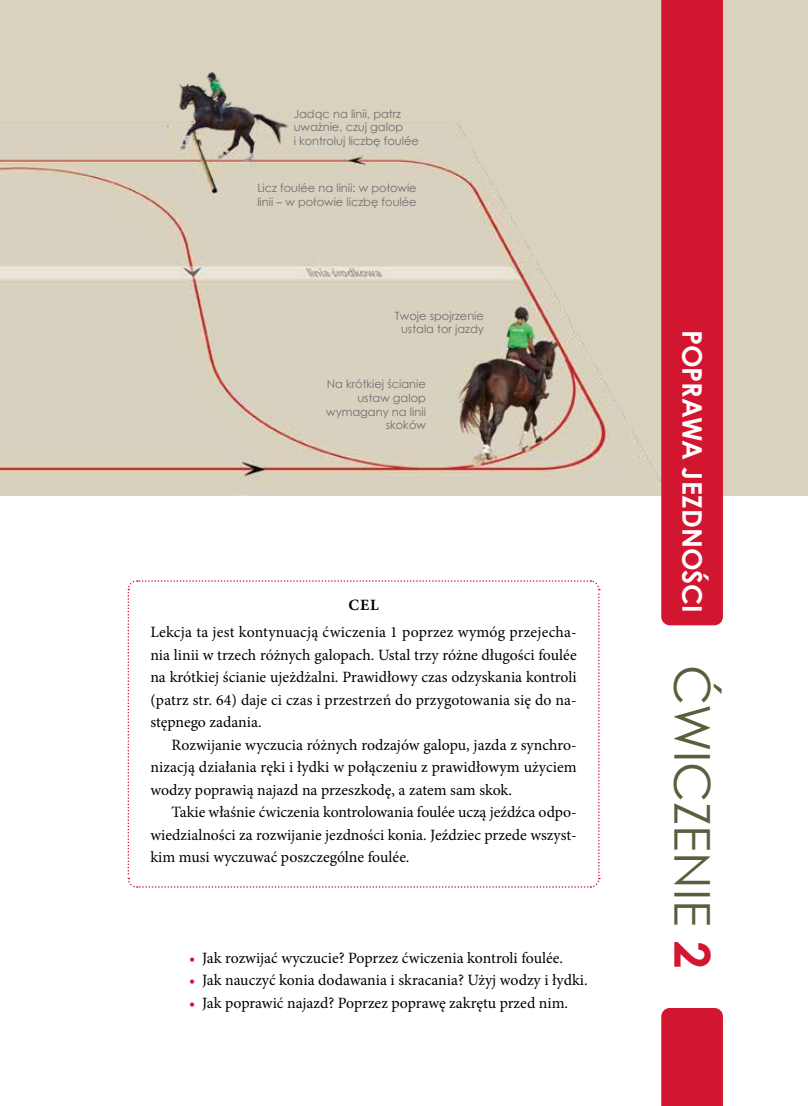
<style>
.page{position:relative;width:808px;height:1106px;background:#fff}
.page>*{position:absolute;margin:0;border:0;box-sizing:border-box;transform-origin:0 0}
.t1{font:49.5px "Century Gothic";letter-spacing:-.005em;color:#5a5e3c}
.t2{font:700 27px "Century Gothic";color:#fff}
.t3{font:15.75px/22.5px "Minion Pro";color:#000;text-align:justify}
.t4{font:700 15.75px "Minion Pro";color:#000}
.t5{font:11.4px/13.6px "Century Gothic";color:#6d6e71}
.s1{color:#d31630}
.s2{font-weight:700;color:#d31630}
</style>
<div class="page">
<div style="left:661px;top:1008px;width:62px;height:98px;background:#d31630"></div>
<div style="left:0;top:0;width:808px;height:495px;background:#d8d2be"></div>
<img style="left:0;top:72px;width:661px;height:414px">
<div style="left:661px;top:0;width:62px;height:625px;background:#d31630"></div>
<svg style="left:127px;top:580px;width:473px;height:308px"></svg>
<p class="t5" style="left:294px;top:107px;width:127px">Jadąc na linii, patrz uważnie, czuj galop<br>i kontroluj liczbę foulée</p>
<p class="t5" style="left:257px;top:181px;width:161px">Licz foulée na linii: w połowie linii – w połowie liczbę foulée</p>
<p class="t5" style="left:395px;top:308px;width:91px;text-align:center">Twoje spojrzenie ustala tor jazdy</p>
<p class="t5" style="left:326px;top:377px;width:101px;text-align:right">Na krótkiej ścianie ustaw galop wymagany na linii skoków</p>
<p class="t4" style="left:348px;top:594px;width:32px">CEL</p>
<p class="t3" style="left:150px;top:621px;width:428px">Lekcja ta jest kontynuacją ćwiczenia 1 poprzez wymóg przejecha&shy;nia linii w trzech różnych galopach. Ustal trzy różne długości foulée na krótkiej ścianie ujeżdżalni. Prawidłowy czas odzyskania kontroli (patrz str. 64) daje ci czas i przestrzeń do przygotowania się do na&shy;stępnego zadania.</p>
<p class="t3" style="left:150px;top:733px;width:428px;text-indent:21px">Rozwijanie wyczucia różnych rodzajów galopu, jazda z synchro&shy;nizacją działania ręki i łydki w połączeniu z prawidłowym użyciem wodzy poprawią najazd na przeszkodę, a zatem sam skok.</p>
<p class="t3" style="left:150px;top:801px;width:428px;text-indent:21px">Takie właśnie ćwiczenia kontrolowania foulée uczą jeźdźca odpo&shy;wiedzialności za rozwijanie jezdności konia. Jeździec przede wszyst&shy;kim musi wyczuwać poszczególne foulée.</p>
<p class="t3" style="left:189px;top:946px;width:375px"><span class="s1">•</span> Jak rozwijać wyczucie? Poprzez ćwiczenia kontroli foulée.</p>
<p class="t3" style="left:189px;top:969px;width:400px"><span class="s1">•</span> Jak nauczyć konia dodawania i skracania? Użyj wodzy i łydki.</p>
<p class="t3" style="left:189px;top:991px;width:380px"><span class="s1">•</span> Jak poprawić najazd? Poprzez poprawę zakrętu przed nim.</p>
<h2 class="t2" style="left:713px;top:330px;width:284px;rotate:90deg">POPRAWA JEZDNOŚCI</h2>
<h1 class="t1" style="left:727px;top:665px;width:305px;rotate:90deg">ĆWICZENIE <span class="s2">2</span></h1>
</div>
